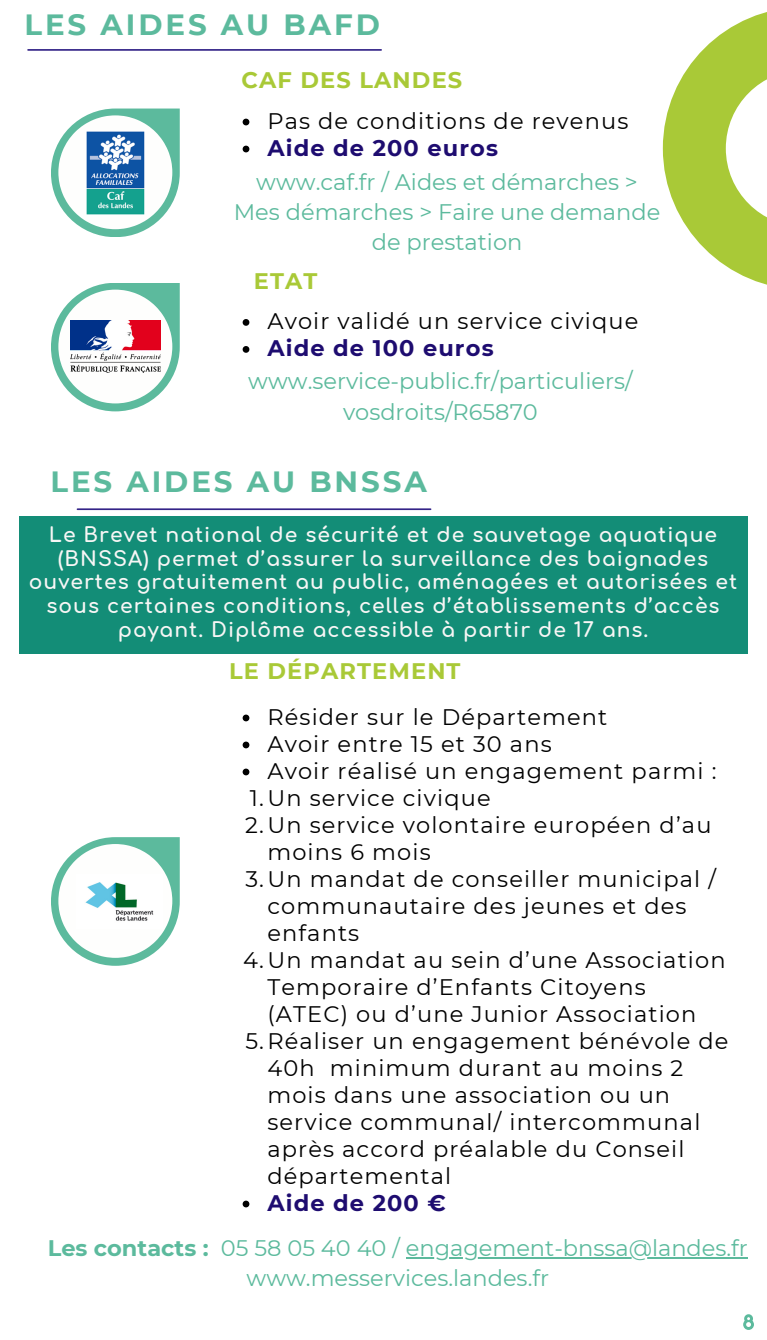
<style>
.page{position:relative;width:767px;height:1340px;background:#fff}
.page>*{position:absolute;margin:0;border:0;box-sizing:border-box;transform-origin:0 0}
.t1{font:700 29.25px "Montserrat";letter-spacing:.1em;color:#5cba9d}
.t2{font:22.5px/27px "Montserrat";letter-spacing:.05em;color:#000}
.t3{font:22.5px/30.4px "Montserrat";color:#5cba9d;text-align:center}
.t4{font:700 22.5px "Montserrat";letter-spacing:.05em;color:#1e0c70}
.t5{font:700 22.5px "Montserrat";letter-spacing:.05em;color:#a9c937}
.t6{font:700 20.25px/23.6px "Comfortaa";letter-spacing:.05em;color:#f7f6f5;text-align:center}
.s1{font-weight:700}
</style>
<div class="page">
<svg style="left:662px;top:12px;width:104px;height:273px"></svg>
<hr style="left:28px;top:49px;width:353px;height:2px;background:#342488">
<svg style="left:51px;top:109px;width:129px;height:128px"></svg>
<img style="left:87px;top:131px;width:57px;height:83px">
<svg style="left:51px;top:283px;width:129px;height:128px"></svg>
<img style="left:71px;top:320px;width:89px;height:52px">
<hr style="left:77px;top:508px;width:353px;height:2px;background:#342488">
<div style="left:19px;top:517px;width:728px;height:137px;background:#138d77"></div>
<svg style="left:51px;top:837px;width:129px;height:129px"></svg>
<img style="left:76px;top:874px;width:87px;height:54px">
<svg style="left:743px;top:1314px;width:9px;height:15px"></svg>
<svg style="left:242px;top:119px;width:7px;height:6px"></svg>
<svg style="left:242px;top:146px;width:7px;height:6px"></svg>
<svg style="left:242px;top:319px;width:7px;height:7px"></svg>
<svg style="left:242px;top:346px;width:7px;height:7px"></svg>
<svg style="left:406px;top:1257px;width:13px;height:2px"></svg>
<hr style="left:419px;top:1257px;width:328px;height:2px;background:#5cba9d">
<svg style="left:242px;top:715px;width:7px;height:6px"></svg>
<svg style="left:242px;top:742px;width:7px;height:6px"></svg>
<svg style="left:242px;top:769px;width:7px;height:6px"></svg>
<svg style="left:242px;top:1201px;width:7px;height:6px"></svg>
<p class="t1" style="left:24px;top:6px;width:357px">LES AIDES AU BAFD</p>
<h3 class="t5" style="left:241px;top:66px;width:222px">CAF DES LANDES</h3>
<p class="t2" style="left:267px;top:107px;width:362px">Pas de conditions de revenus</p>
<p class="t4" style="left:267px;top:134px;width:232px">Aide de 200 euros</p>
<p class="t3" style="left:234px;top:166px;width:428px">www.caf.fr / Aides et démarches &gt;<br>Mes démarches &gt; Faire une demande</p>
<p class="t3" style="left:371px;top:227px;width:152px">de prestation</p>
<p class="t5" style="left:254px;top:267px;width:65px">ETAT</p>
<h2 class="t2" style="left:267px;top:308px;width:372px">Avoir validé un service civique</h2>
<p class="t4" style="left:267px;top:334px;width:227px">Aide de 100 euros</p>
<p class="t3" style="left:248px;top:366px;width:385px">www.service-public.fr/particuliers/ vosdroits/R65870</p>
<p class="t1" style="left:50px;top:464px;width:378px">LES AIDES AU BNSSA</p>
<h3 class="t6" style="left:29px;top:524px;width:709px">Le Brevet national de sécurité et de sauvetage aquatique (BNSSA) permet d’assurer la surveillance des baignades ouvertes gratuitement au public, aménagées et autorisées et sous certaines conditions, celles d’établissements d’accès payant. Diplôme accessible à partir de 17 ans.</h3>
<h1 class="t5" style="left:229px;top:657px;width:233px">LE DÉPARTEMENT</h1>
<p class="t2" style="left:267px;top:703px;width:341px">Résider sur le Département</p>
<p class="t2" style="left:267px;top:730px;width:286px">Avoir entre 15 et 30 ans</p>
<p class="t2" style="left:267px;top:757px;width:450px">Avoir réalisé un engagement parmi :</p>
<p class="t2" style="left:250px;top:784px;width:242px">1.Un service civique</p>
<p class="t2" style="left:267px;top:811px;width:445px;text-indent:-22px">2.Un service volontaire européen d’au moins 6 mois</p>
<p class="t2" style="left:267px;top:865px;width:450px;text-indent:-22px">3.Un mandat de conseiller municipal / communautaire des jeunes et des enfants</p>
<p class="t2" style="left:267px;top:946px;width:459px;text-indent:-24px">4.Un mandat au sein d’une Association<br>Temporaire d’Enfants Citoyens (ATEC) ou d’une Junior Association</p>
<h3 class="t2" style="left:267px;top:1027px;width:462px;text-indent:-22px">5.Réaliser un engagement bénévole de<br>40h minimum durant au moins 2 mois dans une association ou un service communal/ intercommunal après accord préalable du Conseil départemental</h3>
<p class="t4" style="left:267px;top:1189px;width:180px">Aide de 200 €</p>
<p class="t3" style="left:48px;top:1232px;width:701px"><span class="s1">Les contacts :</span> 05 58 05 40 40 / engagement-bnssa@landes.fr</p>
<h2 class="t3" style="left:246px;top:1263px;width:304px">www.messervices.landes.fr</h2>
</div>
